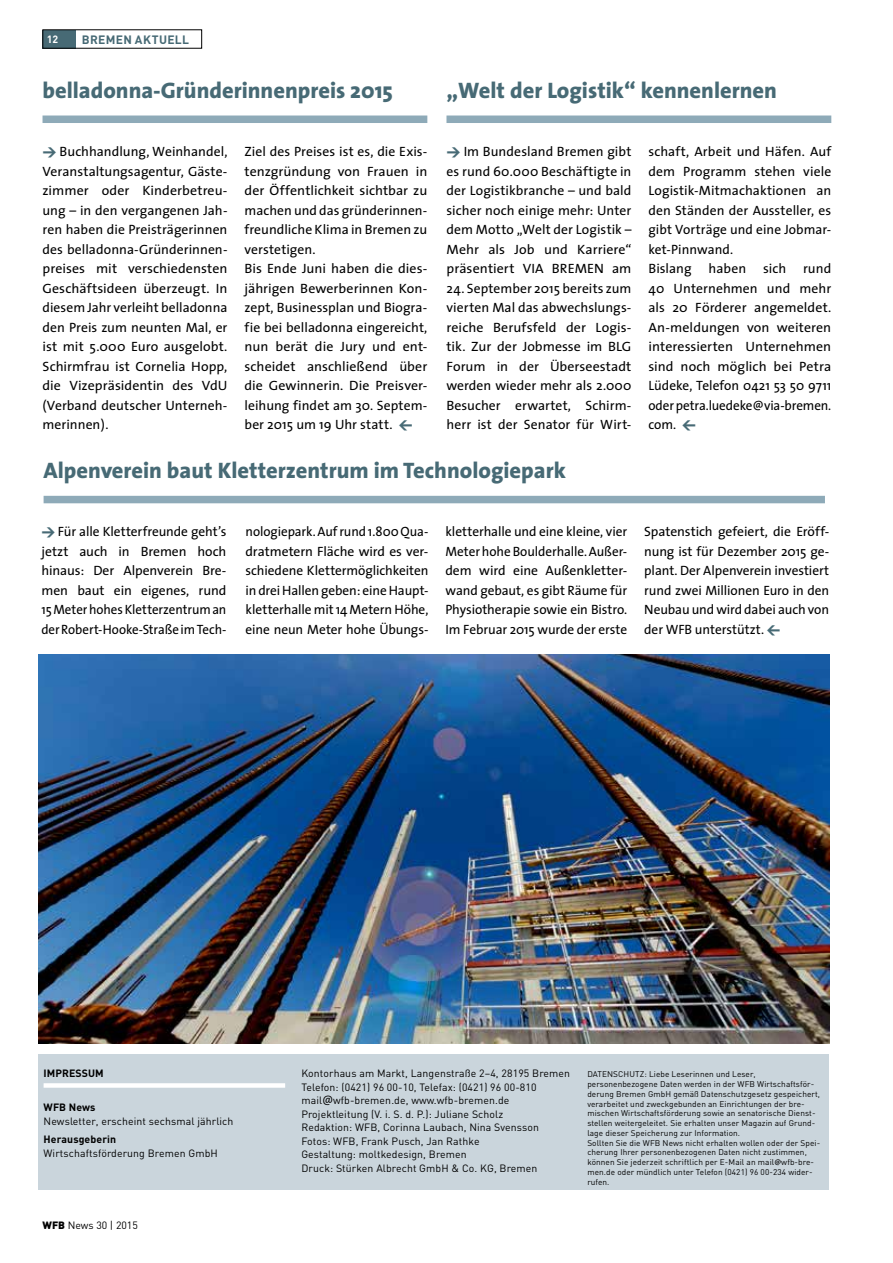
<style>
.page{position:relative;width:893px;height:1263px;background:#fff}
.page>*{position:absolute;margin:0;border:0;box-sizing:border-box;transform-origin:0 0}
.t1{font:800 22.5px "The Sans";color:#476a75}
.t2{font:13.5px/19.5px "The Sans";color:#000;text-align:justify}
.t3{font:700 12px "DIN";letter-spacing:.03em;color:#476a75}
.t4{font:10.5px/13.5px "DIN";letter-spacing:.01em;color:#000}
.t5{font:700 10.5px "DIN";letter-spacing:.01em;color:#000}
.t6{font:700 10.5px "DIN";color:#fff}
.t7{font:8.25px/9.8px "DIN";letter-spacing:.01em;color:#000}
.s1{font-family:"DIN Black Expert";color:#476a75}
.s2{font-weight:900}
.s3{font-family:"Fago No Regular Lf Caps"}
.s4{font-family:"The Sans"}
</style>
<div class="page">
<div style="left:43px;top:30px;width:33px;height:18px;background:#476a75"></div>
<div style="left:38px;top:1054px;width:791px;height:135px;background:#cad5dc"></div>
<div style="left:43px;top:116px;width:384px;height:7px;background:#8eaab8"></div>
<div style="left:446px;top:116px;width:385px;height:7px;background:#8eaab8"></div>
<div style="left:44px;top:496px;width:781px;height:7px;background:#8eaab8"></div>
<img style="left:38px;top:654px;width:791px;height:389px">
<div style="left:44px;top:1083px;width:241px;height:5px;background:#fff"></div>
<p class="t6" style="left:47px;top:32px;width:13px">12</p>
<p class="t3" style="left:82px;top:32px;width:109px">BREMEN AKTUELL</p>
<h1 class="t1" style="left:43px;top:71px;width:352px">belladonna-Gründerinnenpreis 2015</h1>
<h1 class="t1" style="left:446px;top:71px;width:332px">„Welt der Logistik“ kennenlernen</h1>
<p class="t2" style="left:244px;top:141px;width:184px;text-align:left">Ziel des Preises ist es, die Exis&shy;tenzgründung von Frauen in der Öffentlichkeit sichtbar zu machen und das gründerinnen&shy;freundliche Klima in Bremen zu verstetigen.<br>Bis Ende Juni haben die dies&shy;jährigen Bewerberinnen Kon&shy;zept, Businessplan und Biogra&shy;fie bei belladonna eingereicht, nun berät die Jury und ent&shy;scheidet anschließend über die Gewinnerin. Die Preisver&shy;leihung findet am 30. Septem&shy;ber 2015 um 19 Uhr statt. <span class="s1">V</span></p>
<p class="t2" style="left:648px;top:141px;width:184px;text-align:left">schaft, Arbeit und Häfen. Auf dem Programm stehen viele<br>Logistik-Mitmachaktionen an den Ständen der Aussteller, es gibt Vorträge und eine Jobmar&shy;ket-Pinnwand.<br>Bislang haben sich rund<br>40 Unternehmen und mehr als 20 Förderer angemeldet.<br>An-meldungen von weiteren interessierten Unternehmen sind noch möglich bei Petra<br>Lüdeke, Telefon 0421 53 50 9711 oder petra.luedeke@via-bremen. com. <span class="s1">V</span></p>
<p class="t2" style="left:43px;top:141px;width:186px"><span class="s1">W</span> Buchhandlung, Weinhandel, Veranstaltungsagentur, Gäste&shy;zimmer oder Kinderbetreu&shy;ung – in den vergangenen Jah&shy;ren haben die Preisträgerinnen des belladonna-Gründerinnen&shy;preises mit verschiedensten Geschäftsideen überzeugt. In diesem Jahr verleiht belladonna den Preis zum neunten Mal, er ist mit 5.000 Euro ausgelobt.<br>Schirmfrau ist Cornelia Hopp, die Vizepräsidentin des VdU (Verband deutscher Unterneh&shy;merinnen).</p>
<p class="t2" style="left:446px;top:141px;width:186px"><span class="s1">W</span> Im Bundesland Bremen gibt es rund 60.000 Beschäftigte in der Logistikbranche – und bald sicher noch einige mehr: Unter dem Motto „Welt der Logistik – Mehr als Job und Karriere“ präsentiert VIA BREMEN am</p>
<p class="t2" style="left:446px;top:278px;width:186px">24. September 2015 bereits zum vierten Mal das abwechslungs&shy;reiche Berufsfeld der Logis&shy;tik. Zur der Jobmesse im BLG Forum in der Überseestadt werden wieder mehr als 2.000<br>Besucher erwartet, Schirm&shy;herr ist der Senator für Wirt-</p>
<h1 class="t1" style="left:44px;top:451px;width:524px">Alpenverein baut Kletterzentrum im Technologiepark</h1>
<p class="t2" style="left:41px;top:522px;width:186px"><span class="s1">W</span> Für alle Kletterfreunde geht’s jetzt auch in Bremen hoch hinaus: Der Alpenverein Bre&shy;men baut ein eigenes, rund 15 Meter hohes Kletterzentrum an der Robert-Hooke-Straße im Tech-</p>
<p class="t2" style="left:246px;top:522px;width:184px">nologiepark. Auf rund 1.800 Qua&shy;dratmetern Fläche wird es ver&shy;schiedene Klettermöglichkeiten in drei Hallen geben: eine Haupt&shy;kletterhalle mit 14 Metern Höhe, eine neun Meter hohe Übungs-</p>
<p class="t2" style="left:445px;top:522px;width:183px">kletterhalle und eine kleine, vier Meter hohe Boulderhalle. Außer&shy;dem wird eine Außenkletter&shy;wand gebaut, es gibt Räume für Physiotherapie sowie ein Bistro.<br>Im Februar 2015 wurde der erste</p>
<p class="t2" style="left:644px;top:522px;width:186px">Spatenstich gefeiert, die Eröff&shy;nung ist für Dezember 2015 ge&shy;plant. Der Alpenverein investiert rund zwei Millionen Euro in den Neubau und wird dabei auch von der WFB unterstützt. <span class="s1">V</span></p>
<p class="t5" style="left:44px;top:1066px;width:62px">IMPRESSUM</p>
<p class="t5" style="left:44px;top:1100px;width:53px">WFB News</p>
<p class="t4" style="left:44px;top:1114px;width:191px">Newsletter, erscheint sechsmal jährlich</p>
<p class="t5" style="left:44px;top:1132px;width:74px">Herausgeberin</p>
<p class="t4" style="left:44px;top:1146px;width:176px">Wirtschaftsförderung Bremen GmbH</p>
<p class="t4" style="left:43px;top:1218px;width:97px"><span class="s2">wfb</span> News 30 | 2015</p>
<p class="t4" style="left:301px;top:1066px;width:270px">Kontorhaus am Markt, Langenstraße 2–4, 28195 Bremen Telefon: (0421) 96 00-10, Telefax: (0421) 96 00-810 mail<span class="s3">@</span>wfb-bremen.de, www.wfb-bremen.de Projektleitung (V. i. S. d. P.): Juliane Scholz<br>Redaktion: WFB, Corinna Laubach, Nina Svensson Fotos: WFB, Frank Pusch, Jan Rathke<br>Gestaltung: moltkedesign, Bremen<br>Druck: Stürken Albrecht GmbH &amp; Co. KG, Bremen</p>
<p class="t7" style="left:587px;top:1069px;width:234px">DATENSCHUTZ: Liebe Leserinnen und Leser, personenbezogene Daten werden in der WFB Wirtschaftsför&shy;derung Bremen GmbH gemäß Datenschutzgesetz gespeichert, verarbeitet und zweckgebunden an Einrichtungen der bre&shy;mischen Wirtschaftsförderung sowie an senatorische Dienst&shy;stellen weitergeleitet. Sie erhalten unser Magazin auf Grund&shy;lage dieser Speicherung zur Information.<br>Sollten Sie die WFB News nicht erhalten wollen oder der Spei&shy;cherung Ihrer personenbezogenen Daten nicht zustimmen, können Sie jederzeit schriftlich per E-Mail an mail<span class="s4">@</span>wfb-bre&shy;men.de oder mündlich unter Telefon (0421) 96 00-234 wider&shy;rufen.</p>
</div>
